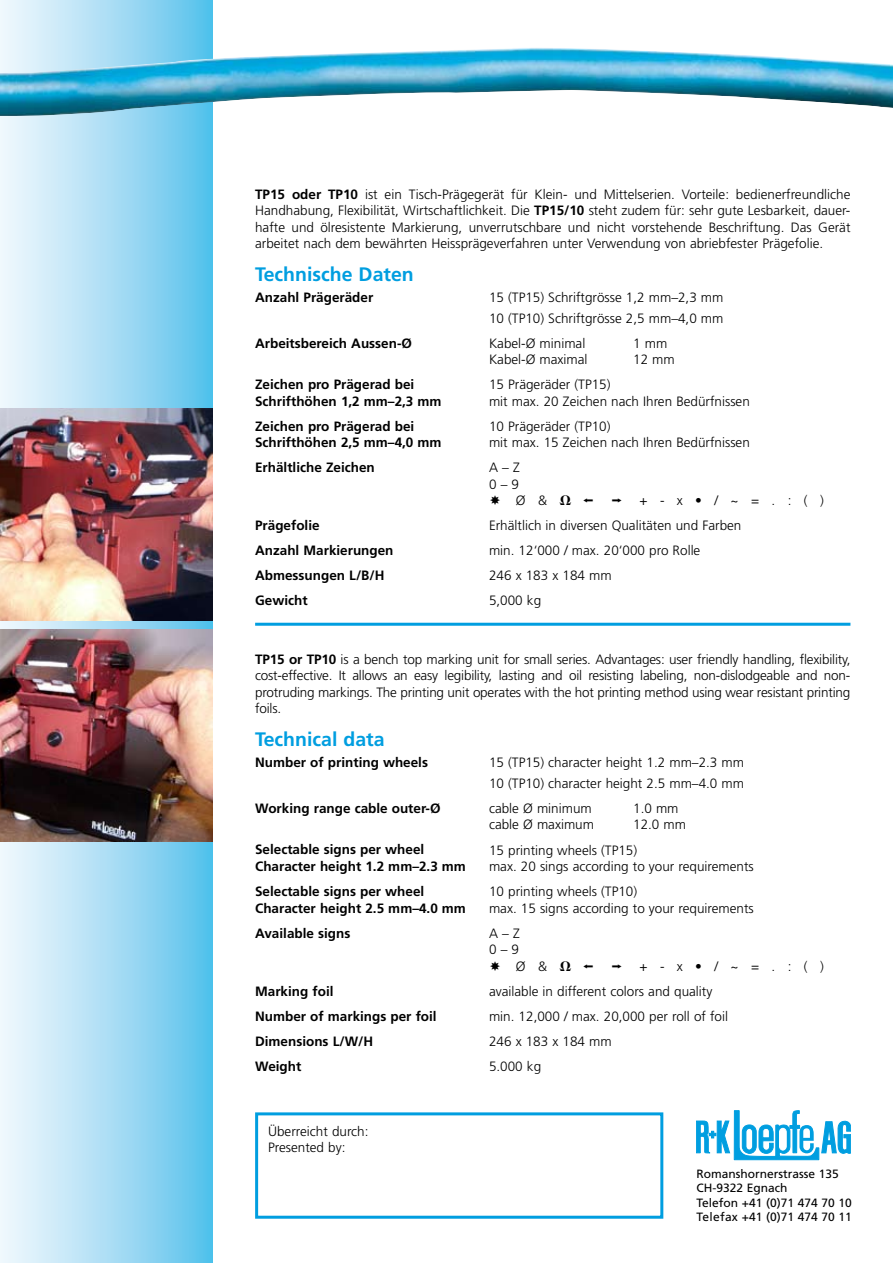
<style>
.page{position:relative;width:893px;height:1263px;background:#fff}
.page>*{position:absolute;margin:0;border:0;box-sizing:border-box;transform-origin:0 0}
.t1{font:700 19.5px "Frutiger";color:#009ee0}
.t2{font:300 13.5px/16.5px "Frutiger";color:#000}
.t3{font:700 13.5px "Frutiger";color:#000}
.t4{font:12px/14.2px "Frutiger";color:#000}
.s1{font-weight:700}
.s2{font-family:"Frutiger CE";font-weight:700}
</style>
<div class="page">
<div style="left:0;top:0;width:213px;height:1263px;background:linear-gradient(to right,#f9fafe,#59c2ec)"></div>
<div style="left:255px;top:1112px;width:408px;height:107px;border:3px solid #009ee0"></div>
<svg style="left:696px;top:1110px;width:154px;height:50px"></svg>
<hr style="left:255px;top:623px;width:595px;height:3px;background:#009ee0">
<img style="left:0;top:408px;width:213px;height:213px">
<img style="left:0;top:629px;width:213px;height:213px">
<img style="left:0;top:44px;width:893px;height:75px">
<p class="t2" style="left:255px;top:186px;width:597px;text-align:justify"><span class="s1">TP15 oder TP10</span> ist ein Tisch-Prägegerät für Klein- und Mittelserien. Vorteile: bedienerfreundliche Handhabung, Flexibilität, Wirtschaftlichkeit. Die <span class="s1">TP15/10</span> steht zudem für: sehr gute Lesbarkeit, dauer&shy;hafte und ölresistente Markierung, unverrutschbare und nicht vorstehende Beschriftung. Das Gerät arbeitet nach dem bewährten Heissprägeverfahren unter Verwendung von abriebfester Prägefolie.</p>
<h1 class="t1" style="left:255px;top:263px;width:160px">Technische Daten</h1>
<p class="t3" style="left:255px;top:289px;width:120px">Anzahl Prägeräder</p>
<p class="t2" style="left:489px;top:287px;width:236px;line-height:20.7px">15 (TP15) Schriftgrösse 1,2 mm–2,3 mm<br>10 (TP10) Schriftgrösse 2,5 mm–4,0 mm</p>
<p class="t3" style="left:255px;top:335px;width:158px">Arbeitsbereich Aussen-Ø</p>
<p class="t2" style="left:489px;top:335px;width:98px">Kabel-Ø minimal</p>
<p class="t2" style="left:633px;top:335px;width:36px">1 mm</p>
<p class="t2" style="left:489px;top:351px;width:100px">Kabel-Ø maximal</p>
<p class="t2" style="left:633px;top:351px;width:43px">12 mm</p>
<p class="t3" style="left:255px;top:376px;width:161px">Zeichen pro Prägerad bei</p>
<p class="t2" style="left:489px;top:376px;width:123px">15 Prägeräder (TP15)</p>
<p class="t3" style="left:255px;top:393px;width:188px">Schrifthöhen 1,2 mm–2,3 mm</p>
<p class="t2" style="left:489px;top:393px;width:262px">mit max. 20 Zeichen nach Ihren Bedürfnissen</p>
<p class="t3" style="left:255px;top:418px;width:161px">Zeichen pro Prägerad bei</p>
<p class="t2" style="left:489px;top:418px;width:123px">10 Prägeräder (TP10)</p>
<p class="t3" style="left:255px;top:434px;width:188px">Schrifthöhen 2,5 mm–4,0 mm</p>
<p class="t2" style="left:489px;top:434px;width:262px">mit max. 15 Zeichen nach Ihren Bedürfnissen</p>
<p class="t3" style="left:255px;top:459px;width:121px">Erhältliche Zeichen</p>
<p class="t2" style="left:489px;top:459px;width:60px">A – Z<br>0 – 9<br>≠ Ø &amp;</p>
<p class="t2" style="left:639px;top:492px;width:186px">+ - x • / ~ = . : ( )</p>
<p class="t3" style="left:255px;top:517px;width:66px">Prägefolie</p>
<p class="t2" style="left:489px;top:517px;width:254px">Erhältlich in diversen Qualitäten und Farben</p>
<p class="t3" style="left:255px;top:543px;width:140px">Anzahl Markierungen</p>
<p class="t2" style="left:489px;top:542px;width:213px">min. 12‘000 / max. 20‘000 pro Rolle</p>
<p class="t3" style="left:255px;top:568px;width:131px">Abmessungen L/B/H</p>
<p class="t2" style="left:489px;top:567px;width:124px">246 x 183 x 184 mm</p>
<p class="t3" style="left:255px;top:593px;width:54px">Gewicht</p>
<p class="t2" style="left:489px;top:592px;width:54px">5,000 kg</p>
<p class="t2" style="left:255px;top:651px;width:597px;text-align:justify"><span class="s2">TP15 or TP10</span> is a bench top marking unit for small series. Advantages: user friendly handling, flexibility, cost-effective. It allows an easy legibility, lasting and oil resisting labeling, non-dislodgeable and non&shy;protruding markings. The printing unit operates with the hot printing method using wear resistant printing foils.</p>
<h1 class="t1" style="left:255px;top:728px;width:131px">Technical data</h1>
<p class="t3" style="left:255px;top:755px;width:174px">Number of printing wheels</p>
<p class="t2" style="left:489px;top:752px;width:257px;line-height:20.7px">15 (TP15) character height 1.2 mm–2.3 mm<br>10 (TP10) character height 2.5 mm–4.0 mm</p>
<p class="t3" style="left:255px;top:800px;width:187px">Working range cable outer-Ø</p>
<p class="t2" style="left:489px;top:800px;width:104px">cable Ø minimum</p>
<p class="t2" style="left:633px;top:800px;width:47px">1.0 mm</p>
<p class="t2" style="left:489px;top:816px;width:106px">cable Ø maximum</p>
<p class="t2" style="left:633px;top:816px;width:54px">12.0 mm</p>
<p class="t3" style="left:255px;top:842px;width:171px">Selectable signs per wheel</p>
<p class="t2" style="left:489px;top:841px;width:150px">15 printing wheels (TP15)</p>
<p class="t3" style="left:255px;top:858px;width:212px">Character height 1.2 mm–2.3 mm</p>
<p class="t2" style="left:489px;top:858px;width:266px">max. 20 sings according to your requirements</p>
<p class="t3" style="left:255px;top:883px;width:171px">Selectable signs per wheel</p>
<p class="t2" style="left:489px;top:883px;width:150px">10 printing wheels (TP10)</p>
<p class="t3" style="left:255px;top:900px;width:212px">Character height 2.5 mm–4.0 mm</p>
<p class="t2" style="left:489px;top:899px;width:266px">max. 15 signs according to your requirements</p>
<p class="t3" style="left:255px;top:925px;width:97px">Available signs</p>
<p class="t2" style="left:489px;top:924px;width:60px">A – Z<br>0 – 9<br>≠ Ø &amp;</p>
<p class="t2" style="left:639px;top:957px;width:186px">+ - x • / ~ = . : ( )</p>
<p class="t3" style="left:255px;top:983px;width:80px">Marking foil</p>
<p class="t2" style="left:489px;top:982px;width:225px">available in different colors and quality</p>
<p class="t3" style="left:255px;top:1008px;width:183px">Number of markings per foil</p>
<p class="t2" style="left:489px;top:1007px;width:241px">min. 12,000 / max. 20,000 per roll of foil</p>
<p class="t3" style="left:255px;top:1033px;width:120px">Dimensions L/W/H</p>
<p class="t2" style="left:489px;top:1032px;width:124px">246 x 183 x 184 mm</p>
<p class="t3" style="left:255px;top:1058px;width:48px">Weight</p>
<p class="t2" style="left:489px;top:1057px;width:54px">5.000 kg</p>
<p class="t2" style="left:268px;top:1123px;width:102px">Überreicht durch:<br>Presented by:</p>
<p class="t4" style="left:696px;top:1166px;width:157px">Romanshornerstrasse 135<br>CH-9322 Egnach<br>Telefon +41 (0)71 474 70 10<br>Telefax +41 (0)71 474 70 11</p>
</div>
